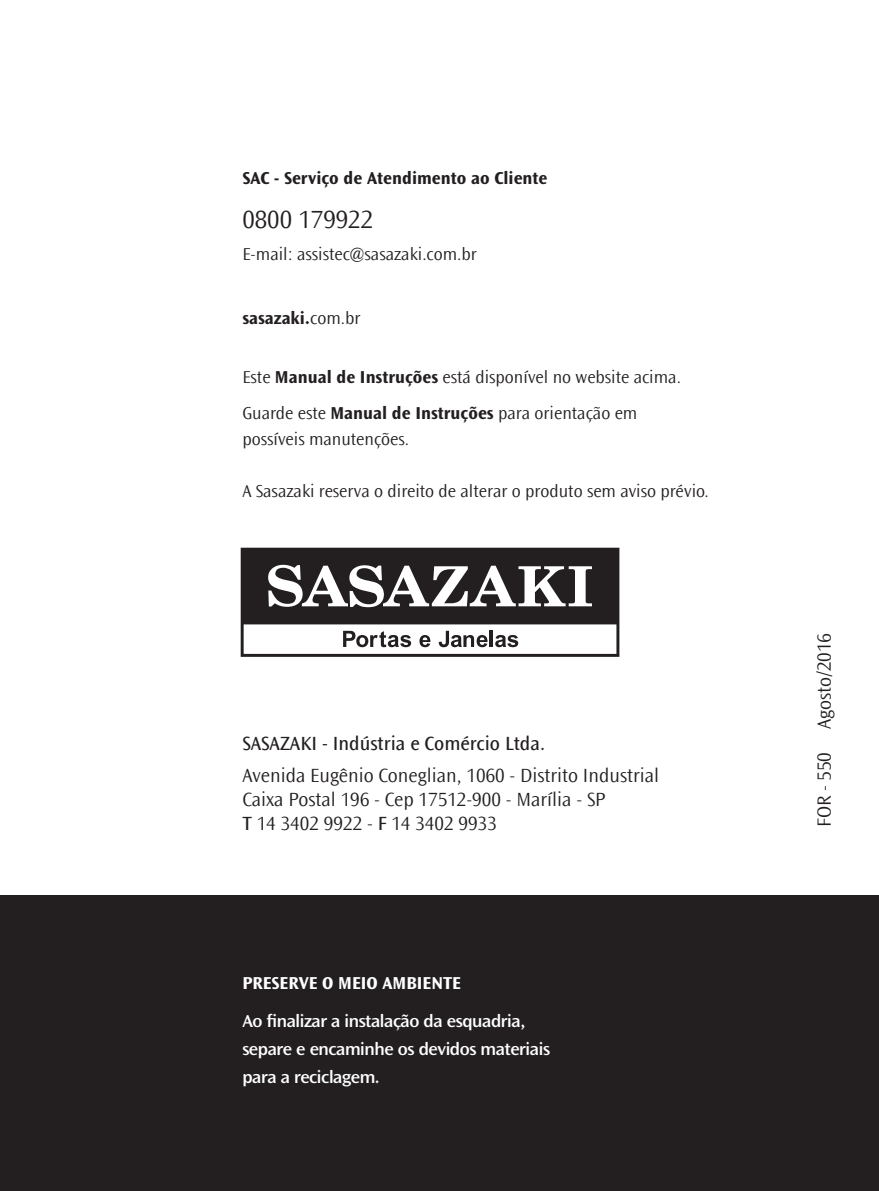
<style>
.page{position:relative;width:879px;height:1191px;background:#fff}
.page>*{position:absolute;margin:0;border:0;box-sizing:border-box;transform-origin:0 0}
.t1{font:300 26px "Ocean Sans Std";color:#231f20}
.t2{font:300 20px/24px "Ocean Sans Std";color:#231f20}
.t3{font:20px "Ocean Sans Std";color:#231f20}
.t4{font:300 18px/36px "Ocean Sans Std";color:#231f20}
.t5{font:600 expanded 18px/28px "Ocean Sans Std";letter-spacing:-.025em;color:#fff;scale:.86 1}
.t6{font:700 18px "Ocean Sans Std";color:#231f20}
.t7{font:700 18px "Ocean Sans Std";color:#fff}
.s1{font-weight:300}
.s2{font-weight:700}
.s3{font-weight:400}
</style>
<div class="page">
<div style="left:0;top:895px;width:879px;height:296px;background:#231f20"></div>
<svg style="left:241px;top:547px;width:378px;height:110px"></svg>
<p class="t6" style="left:242px;top:168px;width:307px">SAC - Serviço de Atendimento ao Cliente</p>
<h1 class="t1" style="left:242px;top:205px;width:132px">0800 179922</h1>
<p class="t4" style="left:242px;top:237px;width:236px">E-mail: assistec@sasazaki.com.br</p>
<p class="t6" style="left:242px;top:308px;width:120px">sasazaki.<span class="s1">com.br</span></p>
<p class="t4" style="left:242px;top:359px;width:440px">Este <span class="s2">Manual de Instruções</span> está disponível no website acima.<br>Guarde este <span class="s2">Manual de Instruções</span> para orientação em</p>
<p class="t4" style="left:242px;top:421px;width:168px">possíveis manutenções.</p>
<p class="t4" style="left:242px;top:473px;width:468px">A Sasazaki reserva o direito de alterar o produto sem aviso prévio.</p>
<p class="t3" style="left:242px;top:732px;width:304px">SASAZAKI - Indústria e Comércio Ltda.</p>
<p class="t2" style="left:242px;top:763px;width:418px">Avenida Eugênio Coneglian, 1060 - Distrito Industrial<br>Caixa Postal 196 - Cep 17512-900 - Marília - SP<br><span class="s3">T</span> 14 3402 9922 - <span class="s3">F</span> 14 3402 9933</p>
<p class="t7" style="left:242px;top:973px;width:220px">PRESERVE O MEIO AMBIENTE</p>
<p class="t5" style="left:242px;top:1007px;width:359px">Ao finalizar a instalação da esquadria, separe e encaminhe os devidos materiais para a reciclagem.</p>
<p class="t2" style="left:812px;top:826px;width:195px;rotate:-90deg">FOR - 550 Agosto/2016</p>
</div>
